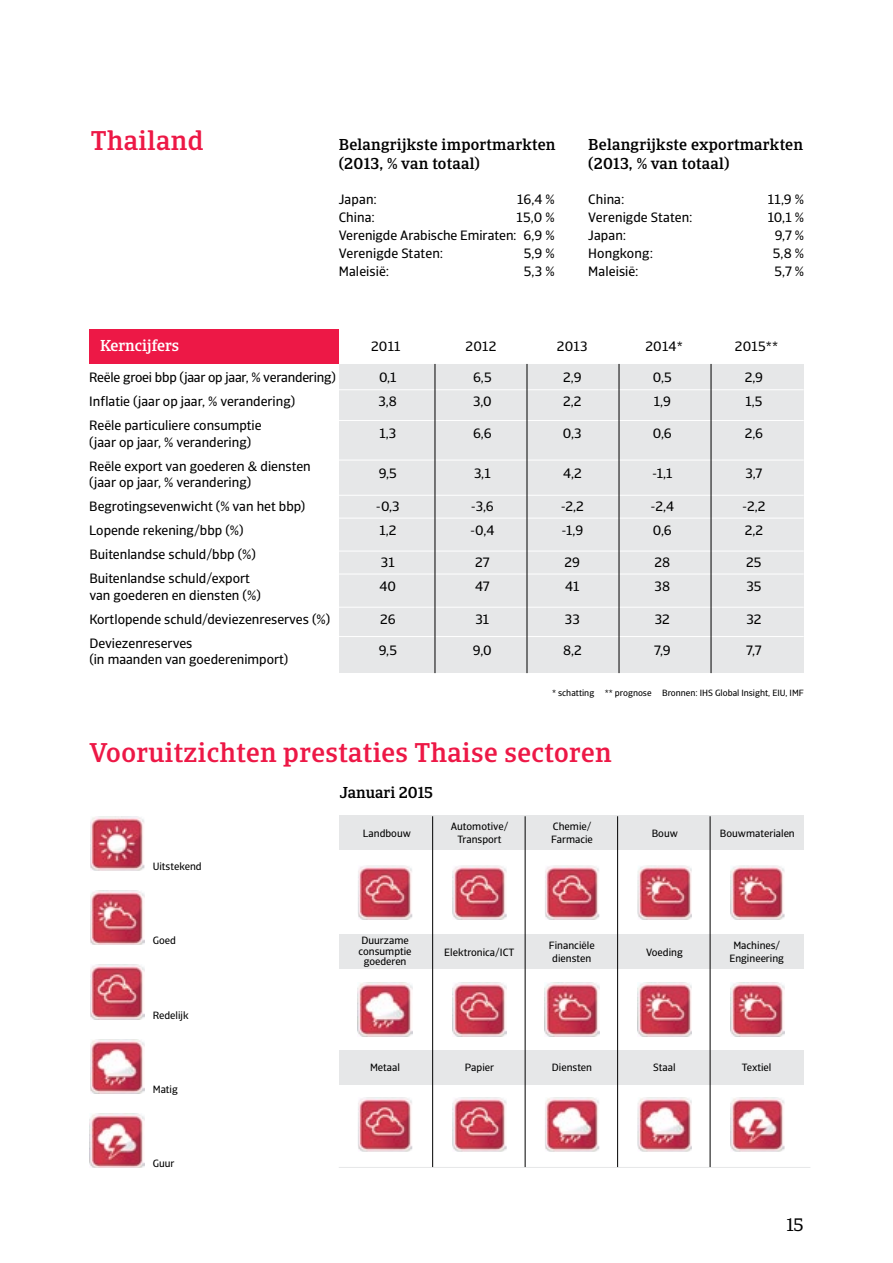
<style>
.page{position:relative;width:893px;height:1263px;background:#fff}
.page>*{position:absolute;margin:0;border:0;box-sizing:border-box;transform-origin:0 0}
.t1{font:500 27px "Catalana";letter-spacing:.015em;color:#ed1846}
.t2{font:18px "Catalana";color:#000}
.t3{font:500 15.75px/18.9px "Catalana";letter-spacing:.015em;color:#000}
.t4{font:500 15.75px "Catalana";color:#fff}
.t5{font:13.5px/24px "Catalana Sans";color:#000}
.t6{font:10.5px/12.6px "Catalana Sans";color:#000;text-align:center}
.t7{font:9px "Catalana Sans";color:#000}
</style>
<div class="page">
<img style="left:358px;top:865px;width:54px;height:55px">
<div style="left:89px;top:330px;width:250px;height:34px;background:#ed1846"></div>
<div style="left:339px;top:364px;width:465px;height:309px;background:#e6e7e8"></div>
<hr style="left:339px;top:389px;width:465px;height:1px;background:#fff">
<hr style="left:339px;top:420px;width:465px;height:1px;background:#fff">
<hr style="left:339px;top:460px;width:465px;height:1px;background:#fff">
<hr style="left:339px;top:495px;width:465px;height:1px;background:#fff">
<hr style="left:339px;top:518px;width:465px;height:1px;background:#fff">
<hr style="left:339px;top:551px;width:465px;height:1px;background:#fff">
<hr style="left:339px;top:574px;width:465px;height:1px;background:#fff">
<hr style="left:339px;top:607px;width:465px;height:1px;background:#fff">
<hr style="left:339px;top:636px;width:465px;height:1px;background:#fff">
<hr style="left:435px;top:364px;width:1px;height:309px;background:#000">
<hr style="left:527px;top:364px;width:1px;height:309px;background:#000">
<hr style="left:619px;top:364px;width:1px;height:309px;background:#000">
<hr style="left:711px;top:364px;width:1px;height:309px;background:#000">
<img style="left:90px;top:890px;width:54px;height:55px">
<img style="left:90px;top:965px;width:54px;height:54px">
<img style="left:90px;top:1039px;width:54px;height:54px">
<img style="left:90px;top:1113px;width:54px;height:55px">
<img style="left:90px;top:816px;width:54px;height:55px">
<div style="left:339px;top:816px;width:465px;height:34px;background:#e6e7e8"></div>
<div style="left:339px;top:934px;width:465px;height:34px;background:#e6e7e8"></div>
<div style="left:339px;top:1050px;width:465px;height:34px;background:#e6e7e8"></div>
<hr style="left:339px;top:1167px;width:471px;height:1px;background:#e6e7e8">
<hr style="left:432px;top:816px;width:1px;height:351px;background:#000">
<hr style="left:525px;top:816px;width:1px;height:351px;background:#000">
<hr style="left:617px;top:816px;width:1px;height:351px;background:#000">
<hr style="left:710px;top:816px;width:1px;height:351px;background:#000">
<img style="left:358px;top:1097px;width:54px;height:54px">
<img style="left:452px;top:982px;width:55px;height:55px">
<img style="left:638px;top:1097px;width:54px;height:54px">
<img style="left:638px;top:865px;width:54px;height:55px">
<img style="left:730px;top:982px;width:55px;height:55px">
<img style="left:638px;top:982px;width:54px;height:55px">
<img style="left:545px;top:865px;width:54px;height:55px">
<img style="left:452px;top:865px;width:55px;height:55px">
<img style="left:545px;top:982px;width:54px;height:55px">
<img style="left:452px;top:1097px;width:55px;height:54px">
<img style="left:730px;top:865px;width:55px;height:55px">
<img style="left:358px;top:982px;width:54px;height:55px">
<img style="left:545px;top:1097px;width:54px;height:54px">
<img style="left:730px;top:1097px;width:55px;height:54px">
<h1 class="t1" style="left:91px;top:124px;width:114px">Thailand</h1>
<p class="t3" style="left:339px;top:135px;width:218px">Belangrijkste importmarkten (2013, % van totaal)</p>
<p class="t3" style="left:588px;top:135px;width:216px">Belangrijkste exportmarkten (2013, % van totaal)</p>
<p class="t5" style="left:339px;top:187px;width:40px">Japan:</p>
<p class="t5" style="left:517px;top:187px;width:39px">16,4 %</p>
<p class="t5" style="left:339px;top:205px;width:38px">China:</p>
<p class="t5" style="left:588px;top:187px;width:38px">China:</p>
<p class="t5" style="left:768px;top:187px;width:38px">11,9 %</p>
<p class="t5" style="left:588px;top:205px;width:106px">Verenigde Staten:</p>
<p class="t5" style="left:768px;top:205px;width:38px">10,1 %</p>
<p class="t5" style="left:588px;top:223px;width:40px">Japan:</p>
<p class="t5" style="left:775px;top:223px;width:31px">9,7 %</p>
<p class="t5" style="left:588px;top:241px;width:66px">Hongkong:</p>
<p class="t5" style="left:773px;top:241px;width:33px">5,8 %</p>
<p class="t5" style="left:588px;top:259px;width:52px">Maleisië:</p>
<p class="t5" style="left:775px;top:259px;width:31px">5,7 %</p>
<p class="t5" style="left:339px;top:208px;width:218px;line-height:18px;text-align:justify;text-indent:178px">15,0 % Verenigde Arabische Emiraten: 6,9 % Verenigde Staten:</p>
<p class="t5" style="left:524px;top:241px;width:32px">5,9 %</p>
<p class="t5" style="left:339px;top:259px;width:52px">Maleisië:</p>
<p class="t5" style="left:524px;top:259px;width:32px">5,3 %</p>
<p class="t4" style="left:100px;top:336px;width:81px">Kerncijfers</p>
<p class="t5" style="left:371px;top:335px;width:31px">2011</p>
<p class="t5" style="left:466px;top:335px;width:32px">2012</p>
<p class="t5" style="left:557px;top:335px;width:32px">2013</p>
<p class="t5" style="left:645px;top:335px;width:39px">2014*</p>
<p class="t5" style="left:735px;top:335px;width:45px">2015**</p>
<p class="t5" style="left:89px;top:366px;width:248px">Reële groei bbp (jaar op jaar, % verandering)</p>
<p class="t5" style="left:379px;top:366px;width:19px">0,1</p>
<p class="t5" style="left:473px;top:366px;width:20px">6,5</p>
<p class="t5" style="left:563px;top:366px;width:20px">2,9</p>
<p class="t5" style="left:653px;top:366px;width:20px">0,5</p>
<p class="t5" style="left:745px;top:366px;width:20px">2,9</p>
<p class="t5" style="left:89px;top:390px;width:207px">Inflatie (jaar op jaar, % verandering)</p>
<p class="t5" style="left:379px;top:390px;width:20px">3,8</p>
<p class="t5" style="left:473px;top:390px;width:20px">3,0</p>
<p class="t5" style="left:563px;top:390px;width:20px">2,2</p>
<p class="t5" style="left:654px;top:390px;width:19px">1,9</p>
<p class="t5" style="left:745px;top:390px;width:18px">1,5</p>
<p class="t5" style="left:89px;top:414px;width:174px">Reële particuliere consumptie</p>
<p class="t5" style="left:379px;top:421px;width:18px">1,3</p>
<p class="t5" style="left:473px;top:421px;width:20px">6,6</p>
<p class="t5" style="left:563px;top:421px;width:20px">0,3</p>
<p class="t5" style="left:653px;top:421px;width:20px">0,6</p>
<p class="t5" style="left:745px;top:421px;width:20px">2,6</p>
<p class="t5" style="left:89px;top:430px;width:223px">(jaar op jaar, % verandering)<br>Reële export van goederen &amp; diensten</p>
<p class="t5" style="left:379px;top:462px;width:20px">9,5</p>
<p class="t5" style="left:474px;top:462px;width:18px">3,1</p>
<p class="t5" style="left:563px;top:462px;width:20px">4,2</p>
<p class="t5" style="left:652px;top:462px;width:22px">-1,1</p>
<p class="t5" style="left:745px;top:462px;width:18px">3,7</p>
<p class="t5" style="left:89px;top:471px;width:217px">(jaar op jaar, % verandering)<br>Begrotingsevenwicht (% van het bbp)</p>
<p class="t5" style="left:376px;top:495px;width:25px">-0,3</p>
<p class="t5" style="left:471px;top:495px;width:24px">-3,6</p>
<p class="t5" style="left:561px;top:495px;width:25px">-2,2</p>
<p class="t5" style="left:651px;top:495px;width:25px">-2,4</p>
<p class="t5" style="left:742px;top:495px;width:25px">-2,2</p>
<p class="t5" style="left:89px;top:519px;width:156px">Lopende rekening/bbp (%)</p>
<p class="t5" style="left:379px;top:519px;width:19px">1,2</p>
<p class="t5" style="left:470px;top:519px;width:26px">-0,4</p>
<p class="t5" style="left:561px;top:519px;width:23px">-1,9</p>
<p class="t5" style="left:653px;top:519px;width:20px">0,6</p>
<p class="t5" style="left:745px;top:519px;width:20px">2,2</p>
<p class="t5" style="left:89px;top:543px;width:168px">Buitenlandse schuld/bbp (%)</p>
<p class="t5" style="left:381px;top:550px;width:15px">31</p>
<p class="t5" style="left:475px;top:550px;width:16px">27</p>
<p class="t5" style="left:565px;top:550px;width:17px">29</p>
<p class="t5" style="left:654px;top:550px;width:17px">28</p>
<p class="t5" style="left:746px;top:550px;width:17px">25</p>
<p class="t5" style="left:89px;top:567px;width:162px">Buitenlandse schuld/export</p>
<p class="t5" style="left:89px;top:583px;width:242px">van goederen en diensten (%)<br>Kortlopende schuld/deviezenreserves (%)</p>
<p class="t5" style="left:89px;top:631px;width:104px">Deviezenreserves</p>
<p class="t5" style="left:89px;top:648px;width:200px">(in maanden van goederenimport)</p>
<p class="t5" style="left:380px;top:574px;width:18px">40</p>
<p class="t5" style="left:475px;top:574px;width:16px">47</p>
<p class="t5" style="left:565px;top:574px;width:16px">41</p>
<p class="t5" style="left:655px;top:574px;width:17px">38</p>
<p class="t5" style="left:746px;top:574px;width:17px">35</p>
<p class="t5" style="left:380px;top:607px;width:17px">26</p>
<p class="t5" style="left:475px;top:607px;width:15px">31</p>
<p class="t5" style="left:565px;top:607px;width:16px">33</p>
<p class="t5" style="left:655px;top:607px;width:17px">32</p>
<p class="t5" style="left:746px;top:607px;width:17px">32</p>
<p class="t5" style="left:379px;top:639px;width:20px">9,5</p>
<p class="t5" style="left:473px;top:639px;width:20px">9,0</p>
<p class="t5" style="left:563px;top:639px;width:20px">8,2</p>
<p class="t5" style="left:654px;top:639px;width:18px">7,9</p>
<p class="t5" style="left:746px;top:639px;width:17px">7,7</p>
<p class="t7" style="left:552px;top:687px;width:253px">* schatting ** prognose Bronnen: IHS Global Insight, EIU, IMF</p>
<h1 class="t1" style="left:90px;top:736px;width:523px">Vooruitzichten prestaties Thaise sectoren</h1>
<p class="t3" style="left:340px;top:783px;width:95px">Januari 2015</p>
<p class="t6" style="left:153px;top:860px;width:50px">Uitstekend</p>
<p class="t6" style="left:153px;top:934px;width:25px">Goed</p>
<p class="t6" style="left:153px;top:1009px;width:37px">Redelijk</p>
<p class="t6" style="left:363px;top:827px;width:49px">Landbouw</p>
<p class="t6" style="left:451px;top:820px;width:59px">Automotive/<br>Transport</p>
<p class="t6" style="left:551px;top:820px;width:43px;text-align:left">Chemie/<br>Farmacie</p>
<p class="t6" style="left:359px;top:936px;width:55px;line-height:10.5px">Duurzame consumptie goederen</p>
<p class="t6" style="left:444px;top:946px;width:72px">Elektronica/ICT</p>
<p class="t6" style="left:549px;top:939px;width:47px">Financiële diensten</p>
<p class="t6" style="left:652px;top:827px;width:28px">Bouw</p>
<p class="t6" style="left:646px;top:946px;width:38px">Voeding</p>
<p class="t6" style="left:720px;top:827px;width:76px">Bouwmaterialen</p>
<p class="t6" style="left:729px;top:939px;width:56px">Machines/<br>Engineering</p>
<p class="t6" style="left:153px;top:1083px;width:27px">Matig</p>
<p class="t6" style="left:153px;top:1157px;width:23px">Guur</p>
<p class="t6" style="left:370px;top:1061px;width:31px">Metaal</p>
<p class="t6" style="left:465px;top:1061px;width:31px">Papier</p>
<p class="t6" style="left:552px;top:1061px;width:42px">Diensten</p>
<p class="t6" style="left:653px;top:1061px;width:24px">Staal</p>
<p class="t6" style="left:742px;top:1061px;width:31px">Textiel</p>
<h2 class="t2" style="left:786px;top:1214px;width:19px">15</h2>
</div>
